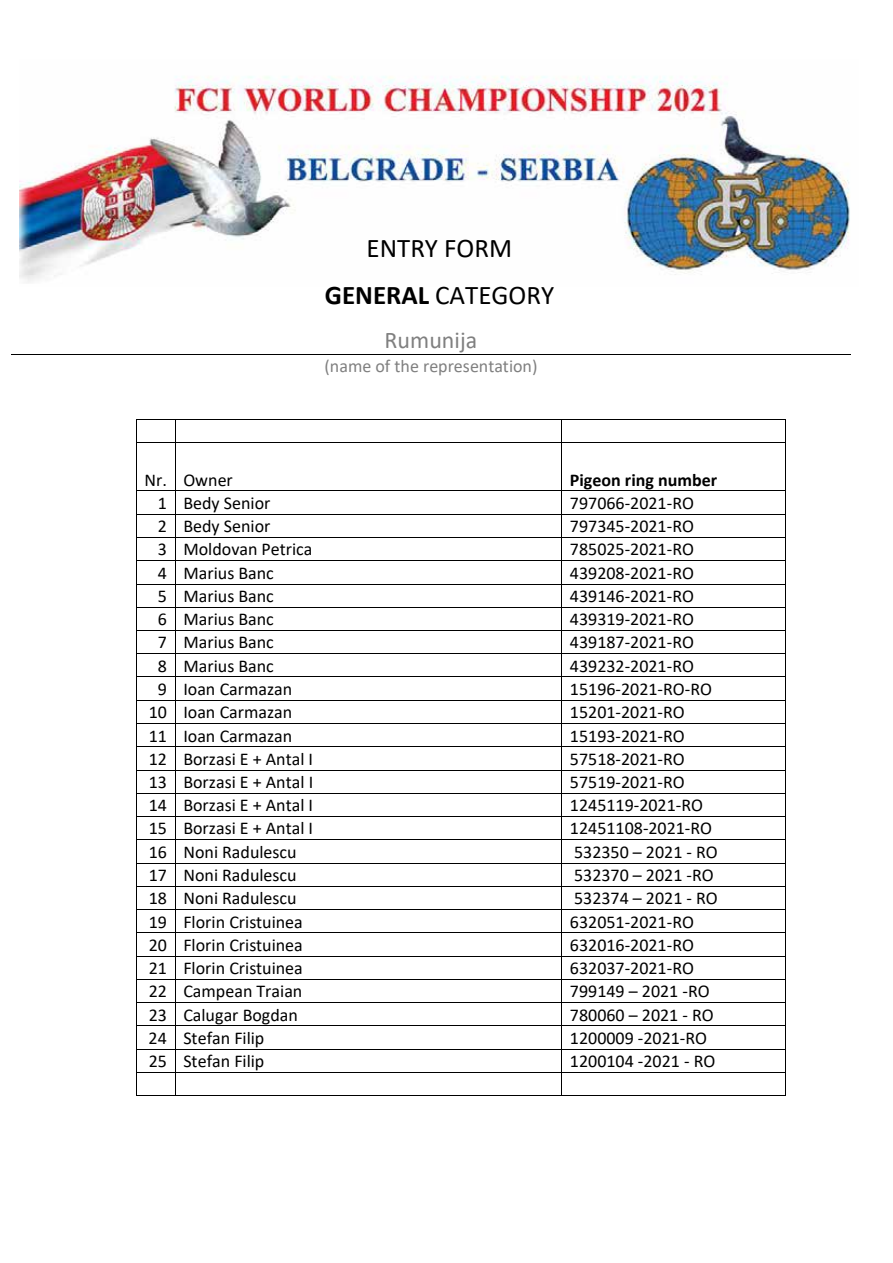
<style>
.page{position:relative;width:893px;height:1263px;background:#fff}
.page>*{position:absolute;margin:0;border:0;box-sizing:border-box;transform-origin:0 0}
.t1{font:27px/46.7px "Calibri";color:#000;text-align:center}
.t2{font:24px "Calibri";color:#808080}
.t3{font:18px "Calibri";color:#000}
.t4{font:18px "Calibri";color:#808080}
.t5{font:700 18px "Calibri";color:#000}
.s1{font-weight:700}
</style>
<div class="page">
<img style="left:20px;top:76px;width:830px;height:207px">
<hr style="left:11px;top:354px;width:840px;height:1px;background:#000">
<hr style="left:137px;top:419px;width:38px;height:1px;background:#000">
<hr style="left:176px;top:419px;width:386px;height:1px;background:#000">
<hr style="left:562px;top:419px;width:223px;height:1px;background:#000">
<svg style="left:136px;top:419px;width:1px;height:24px"></svg>
<hr style="left:137px;top:442px;width:38px;height:1px;background:#000">
<svg style="left:175px;top:419px;width:1px;height:24px"></svg>
<hr style="left:176px;top:442px;width:386px;height:1px;background:#000">
<hr style="left:562px;top:442px;width:223px;height:1px;background:#000">
<svg style="left:785px;top:419px;width:1px;height:24px"></svg>
<hr style="left:136px;top:443px;width:1px;height:48px;background:#000">
<hr style="left:175px;top:443px;width:1px;height:48px;background:#000">
<hr style="left:562px;top:443px;width:1px;height:48px;background:#000">
<hr style="left:785px;top:443px;width:1px;height:48px;background:#000">
<hr style="left:137px;top:491px;width:38px;height:1px;background:#000">
<hr style="left:176px;top:491px;width:386px;height:1px;background:#000">
<hr style="left:562px;top:491px;width:223px;height:1px;background:#000">
<hr style="left:137px;top:514px;width:38px;height:1px;background:#000">
<hr style="left:176px;top:514px;width:386px;height:1px;background:#000">
<hr style="left:562px;top:514px;width:223px;height:1px;background:#000">
<hr style="left:137px;top:537px;width:38px;height:1px;background:#000">
<hr style="left:176px;top:537px;width:386px;height:1px;background:#000">
<hr style="left:562px;top:537px;width:223px;height:1px;background:#000">
<hr style="left:137px;top:560px;width:38px;height:1px;background:#000">
<hr style="left:176px;top:560px;width:386px;height:1px;background:#000">
<hr style="left:562px;top:560px;width:223px;height:1px;background:#000">
<hr style="left:137px;top:584px;width:38px;height:1px;background:#000">
<hr style="left:176px;top:584px;width:386px;height:1px;background:#000">
<hr style="left:562px;top:584px;width:223px;height:1px;background:#000">
<hr style="left:137px;top:607px;width:38px;height:1px;background:#000">
<hr style="left:176px;top:607px;width:386px;height:1px;background:#000">
<hr style="left:562px;top:607px;width:223px;height:1px;background:#000">
<hr style="left:137px;top:630px;width:38px;height:1px;background:#000">
<hr style="left:176px;top:630px;width:386px;height:1px;background:#000">
<hr style="left:562px;top:630px;width:223px;height:1px;background:#000">
<hr style="left:137px;top:653px;width:38px;height:1px;background:#000">
<hr style="left:176px;top:653px;width:386px;height:1px;background:#000">
<hr style="left:562px;top:653px;width:223px;height:1px;background:#000">
<hr style="left:137px;top:676px;width:38px;height:1px;background:#000">
<hr style="left:176px;top:676px;width:386px;height:1px;background:#000">
<hr style="left:562px;top:676px;width:223px;height:1px;background:#000">
<hr style="left:137px;top:700px;width:38px;height:1px;background:#000">
<hr style="left:176px;top:700px;width:386px;height:1px;background:#000">
<hr style="left:562px;top:700px;width:223px;height:1px;background:#000">
<hr style="left:137px;top:723px;width:38px;height:1px;background:#000">
<hr style="left:176px;top:723px;width:386px;height:1px;background:#000">
<hr style="left:562px;top:723px;width:223px;height:1px;background:#000">
<hr style="left:137px;top:746px;width:38px;height:1px;background:#000">
<hr style="left:176px;top:746px;width:386px;height:1px;background:#000">
<hr style="left:562px;top:746px;width:223px;height:1px;background:#000">
<hr style="left:137px;top:770px;width:38px;height:1px;background:#000">
<hr style="left:176px;top:770px;width:386px;height:1px;background:#000">
<hr style="left:562px;top:770px;width:223px;height:1px;background:#000">
<hr style="left:137px;top:793px;width:38px;height:1px;background:#000">
<hr style="left:176px;top:793px;width:386px;height:1px;background:#000">
<hr style="left:562px;top:793px;width:223px;height:1px;background:#000">
<hr style="left:137px;top:816px;width:38px;height:1px;background:#000">
<hr style="left:176px;top:816px;width:386px;height:1px;background:#000">
<hr style="left:562px;top:816px;width:223px;height:1px;background:#000">
<hr style="left:137px;top:839px;width:38px;height:1px;background:#000">
<hr style="left:176px;top:839px;width:386px;height:1px;background:#000">
<hr style="left:562px;top:839px;width:223px;height:1px;background:#000">
<hr style="left:137px;top:863px;width:38px;height:1px;background:#000">
<hr style="left:176px;top:863px;width:386px;height:1px;background:#000">
<hr style="left:562px;top:863px;width:223px;height:1px;background:#000">
<hr style="left:137px;top:886px;width:38px;height:1px;background:#000">
<hr style="left:176px;top:886px;width:386px;height:1px;background:#000">
<hr style="left:562px;top:886px;width:223px;height:1px;background:#000">
<hr style="left:137px;top:909px;width:38px;height:1px;background:#000">
<hr style="left:176px;top:909px;width:386px;height:1px;background:#000">
<hr style="left:562px;top:909px;width:223px;height:1px;background:#000">
<hr style="left:137px;top:932px;width:38px;height:1px;background:#000">
<hr style="left:176px;top:932px;width:386px;height:1px;background:#000">
<hr style="left:562px;top:932px;width:223px;height:1px;background:#000">
<hr style="left:137px;top:956px;width:38px;height:1px;background:#000">
<hr style="left:176px;top:956px;width:386px;height:1px;background:#000">
<hr style="left:562px;top:956px;width:223px;height:1px;background:#000">
<hr style="left:137px;top:979px;width:38px;height:1px;background:#000">
<hr style="left:176px;top:979px;width:386px;height:1px;background:#000">
<hr style="left:562px;top:979px;width:223px;height:1px;background:#000">
<hr style="left:137px;top:1002px;width:38px;height:1px;background:#000">
<hr style="left:176px;top:1002px;width:386px;height:1px;background:#000">
<hr style="left:562px;top:1002px;width:223px;height:1px;background:#000">
<hr style="left:137px;top:1025px;width:38px;height:1px;background:#000">
<hr style="left:176px;top:1025px;width:386px;height:1px;background:#000">
<hr style="left:562px;top:1025px;width:223px;height:1px;background:#000">
<hr style="left:137px;top:1049px;width:38px;height:1px;background:#000">
<hr style="left:176px;top:1049px;width:386px;height:1px;background:#000">
<hr style="left:562px;top:1049px;width:223px;height:1px;background:#000">
<hr style="left:137px;top:1072px;width:38px;height:1px;background:#000">
<hr style="left:176px;top:1072px;width:386px;height:1px;background:#000">
<hr style="left:562px;top:1072px;width:223px;height:1px;background:#000">
<svg style="left:136px;top:491px;width:1px;height:605px"></svg>
<hr style="left:137px;top:1095px;width:38px;height:1px;background:#000">
<svg style="left:175px;top:491px;width:1px;height:605px"></svg>
<hr style="left:176px;top:1095px;width:386px;height:1px;background:#000">
<hr style="left:562px;top:1095px;width:223px;height:1px;background:#000">
<svg style="left:785px;top:491px;width:1px;height:605px"></svg>
<h1 class="t1" style="left:325px;top:224px;width:231px">ENTRY FORM<br><span class="s1">GENERAL</span> CATEGORY</h1>
<h2 class="t2" style="left:385px;top:323px;width:94px">Rumunija</h2>
<p class="t4" style="left:324px;top:354px;width:215px">(name of the representation)</p>
<p class="t3" style="left:144px;top:467px;width:90px">Nr. Owner</p>
<p class="t5" style="left:570px;top:467px;width:149px">Pigeon ring number</p>
<p class="t3" style="left:158px;top:490px;width:114px">1 Bedy Senior</p>
<p class="t3" style="left:570px;top:490px;width:126px">797066-2021-RO</p>
<p class="t3" style="left:158px;top:514px;width:114px">2 Bedy Senior</p>
<p class="t3" style="left:570px;top:514px;width:126px">797345-2021-RO</p>
<p class="t3" style="left:158px;top:537px;width:156px">3 Moldovan Petrica</p>
<p class="t3" style="left:570px;top:537px;width:126px">785025-2021-RO</p>
<p class="t3" style="left:158px;top:560px;width:118px">4 Marius Banc</p>
<p class="t3" style="left:570px;top:560px;width:126px">439208-2021-RO</p>
<p class="t3" style="left:158px;top:584px;width:118px">5 Marius Banc</p>
<p class="t3" style="left:570px;top:584px;width:126px">439146-2021-RO</p>
<p class="t3" style="left:158px;top:607px;width:118px">6 Marius Banc</p>
<p class="t3" style="left:570px;top:607px;width:126px">439319-2021-RO</p>
<p class="t3" style="left:158px;top:630px;width:118px">7 Marius Banc</p>
<p class="t3" style="left:570px;top:630px;width:126px">439187-2021-RO</p>
<p class="t3" style="left:158px;top:653px;width:118px">8 Marius Banc</p>
<p class="t3" style="left:570px;top:653px;width:126px">439232-2021-RO</p>
<p class="t3" style="left:158px;top:676px;width:136px">9 Ioan Carmazan</p>
<p class="t3" style="left:570px;top:676px;width:144px">15196-2021-RO-RO</p>
<p class="t3" style="left:149px;top:700px;width:145px">10 Ioan Carmazan</p>
<p class="t3" style="left:570px;top:700px;width:116px">15201-2021-RO</p>
<p class="t3" style="left:149px;top:723px;width:145px">11 Ioan Carmazan</p>
<p class="t3" style="left:570px;top:723px;width:116px">15193-2021-RO</p>
<p class="t3" style="left:149px;top:746px;width:166px">12 Borzasi E + Antal I</p>
<p class="t3" style="left:570px;top:746px;width:116px">57518-2021-RO</p>
<p class="t3" style="left:149px;top:769px;width:166px">13 Borzasi E + Antal I</p>
<p class="t3" style="left:570px;top:769px;width:116px">57519-2021-RO</p>
<p class="t3" style="left:149px;top:793px;width:166px">14 Borzasi E + Antal I</p>
<p class="t3" style="left:570px;top:793px;width:135px">1245119-2021-RO</p>
<p class="t3" style="left:149px;top:816px;width:166px">15 Borzasi E + Antal I</p>
<p class="t3" style="left:570px;top:816px;width:144px">12451108-2021-RO</p>
<p class="t3" style="left:149px;top:839px;width:149px">16 Noni Radulescu</p>
<p class="t3" style="left:574px;top:839px;width:145px">532350 – 2021 - RO</p>
<p class="t3" style="left:149px;top:863px;width:149px">17 Noni Radulescu</p>
<p class="t3" style="left:574px;top:863px;width:141px">532370 – 2021 -RO</p>
<p class="t3" style="left:149px;top:886px;width:149px">18 Noni Radulescu</p>
<p class="t3" style="left:574px;top:886px;width:145px">532374 – 2021 - RO</p>
<p class="t3" style="left:149px;top:909px;width:156px">19 Florin Cristuinea</p>
<p class="t3" style="left:570px;top:909px;width:126px">632051-2021-RO</p>
<p class="t3" style="left:149px;top:932px;width:156px">20 Florin Cristuinea</p>
<p class="t3" style="left:570px;top:932px;width:126px">632016-2021-RO</p>
<p class="t3" style="left:149px;top:955px;width:156px">21 Florin Cristuinea</p>
<p class="t3" style="left:570px;top:955px;width:126px">632037-2021-RO</p>
<p class="t3" style="left:149px;top:979px;width:155px">22 Campean Traian</p>
<p class="t3" style="left:570px;top:979px;width:141px">799149 – 2021 -RO</p>
<p class="t3" style="left:149px;top:1002px;width:151px">23 Calugar Bogdan</p>
<p class="t3" style="left:570px;top:1002px;width:145px">780060 – 2021 - RO</p>
<p class="t3" style="left:149px;top:1025px;width:117px">24 Stefan Filip</p>
<p class="t3" style="left:570px;top:1025px;width:139px">1200009 -2021-RO</p>
<p class="t3" style="left:149px;top:1049px;width:117px">25 Stefan Filip</p>
<p class="t3" style="left:570px;top:1049px;width:147px">1200104 -2021 - RO</p>
</div>
